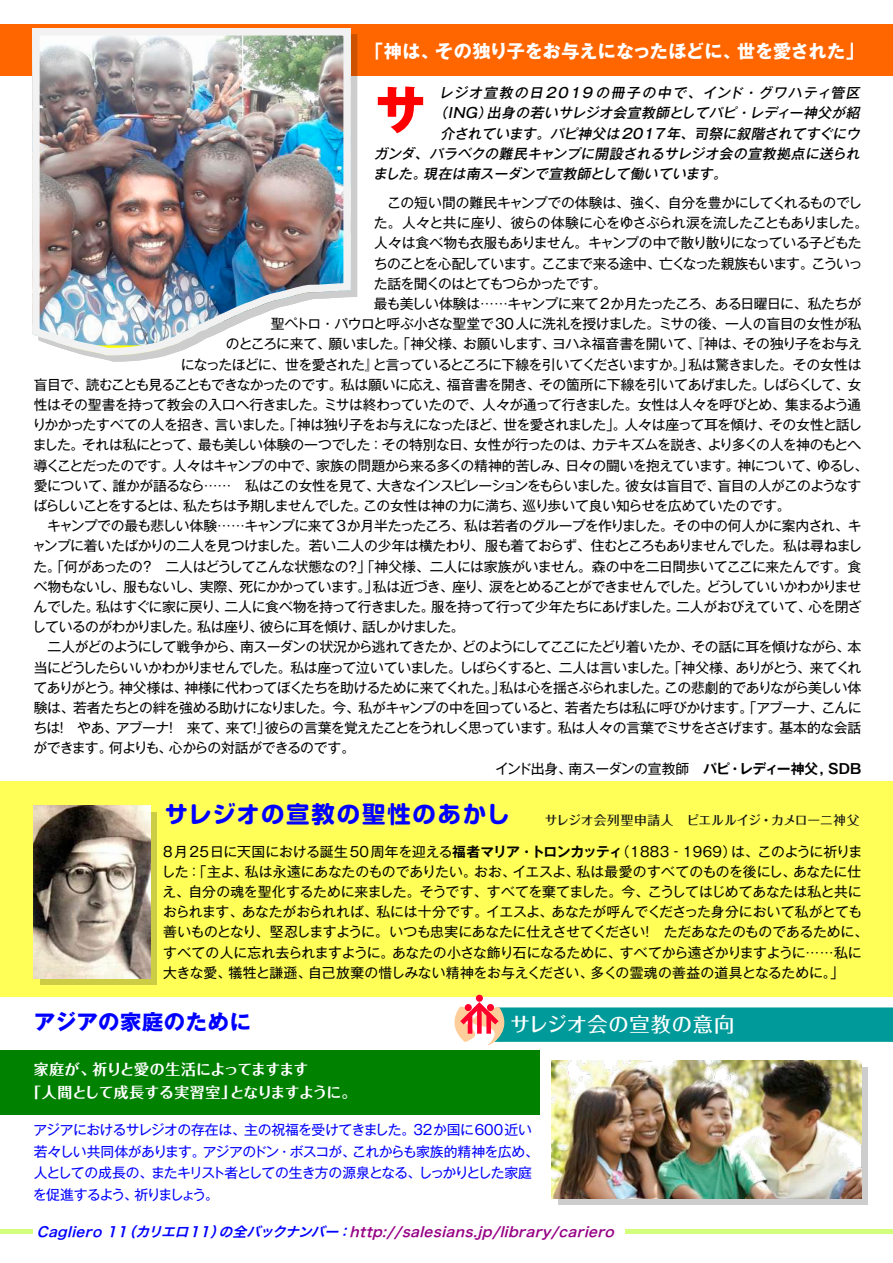
<style>
.page{position:relative;width:893px;height:1263px;background:#fff}
.page>*{position:absolute;margin:0;border:0;box-sizing:border-box;transform-origin:0 0}
.t1{font:700 52.2px "Gothic MB101 Pro";color:#f00}
.t2{font:700 23.4px "Soft Go Std";letter-spacing:.075em;color:#00f}
.t3{font:700 21.3px "Gothic MB101 Pro";letter-spacing:.03em;color:#00f}
.t4{font:500 20.25px "Folk Pro";letter-spacing:.04em;color:#fff}
.t5{font:700 18px "Gothic MB101 Pro";letter-spacing:-.005em;color:#fff}
.t6{font:700 14.85px/23.4px "Folk Pro";letter-spacing:-.045em;color:#fff}
.t7{font:13.8px "Gothic MB101 Pro";letter-spacing:-.04em;color:#000}
.t8{font:13.8px/20.2px "Gothic MB101 Pro";letter-spacing:-.015em;color:#000}
.t9{font:13.8px "Gothic MB101 Pro";letter-spacing:-.065em;color:#000}
.t10{font:italic 500 13.8px "Gothic MB101 Pro";color:#000}
.t11{font:13.8px/21.8px "Gothic MB101 Pro";letter-spacing:-.045em;color:#00f}
.t12{font:italic 13.8px "Hira Kaku Pro W6";color:#960084}
.t13{font:13.8px "Gothic MB101 Pro";letter-spacing:-.06em;color:#000}
.t14{font:13.8px "Gothic MB101 Pro";letter-spacing:-.075em;color:#000}
.t15{font:500 12.75px "Folk Pro";letter-spacing:.005em;color:#151515}
.s1{font-family:"Gothic MB101 Pro De";font-weight:700}
.s2{color:#00f}
</style>
<div class="page">
<div style="left:0;top:782px;width:892px;height:215px;background:#ffff57"></div>
<svg style="left:40px;top:812px;width:116px;height:172px;background:#ccca56"></svg>
<img style="left:34px;top:806px;width:116px;height:172px">
<div style="left:0;top:24px;width:892px;height:52px;background:#f60"></div>
<div style="left:0;top:1050px;width:539px;height:64px;background:#008100"></div>
<hr style="left:0;top:1230px;width:32px;height:4px;background:#d3ff7d">
<hr style="left:625px;top:1230px;width:267px;height:4px;background:#d3ff7d">
<div style="left:476px;top:995px;width:7px;height:7px;background:#ff002d;border-radius:50%"></div>
<svg style="left:454px;top:1002px;width:438px;height:44px"></svg>
<svg style="left:84px;top:34px;width:273px;height:328px"></svg>
<img style="left:32px;top:28px;width:319px;height:327px">
<div style="left:558px;top:1067px;width:309px;height:138px;background:linear-gradient(to right,#cdcdcd,#cdcdcd)"></div>
<img style="left:551px;top:1061px;width:310px;height:137px">
<h3 class="t5" style="left:365px;top:36px;width:500px">「神は、その独り子をお与えになったほどに、世を愛された」</h3>
<h1 class="t1" style="left:374px;top:66px;width:54px">サ</h1>
<p class="t10" style="left:439px;top:81px;width:425px">レジオ宣教の日2019 の冊子の中で、インド・グワハティ管区</p>
<p class="t10" style="left:433px;top:102px;width:431px">（ING）出身の若いサレジオ会宣教師としてパピ・レディー神父が紹</p>
<p class="t10" style="left:440px;top:122px;width:424px">介されています。パピ神父は2017年、司祭に叙階されてすぐにウ</p>
<p class="t10" style="left:373px;top:142px;width:491px">ガンダ、パラベクの難民キャンプに開設されるサレジオ会の宣教拠点に送られ</p>
<p class="t10" style="left:373px;top:163px;width:358px">ました。現在は南スーダンで宣教師として働いています。</p>
<p class="t7" style="left:374px;top:191px;width:489px">　この短い間の難民キャンプでの体験は、強く、自分を豊かにしてくれるものでし</p>
<p class="t7" style="left:374px;top:211px;width:496px">た。人々と共に座り、彼らの体験に心をゆさぶられ涙を流したこともありました。</p>
<p class="t7" style="left:374px;top:232px;width:489px">人々は食べ物も衣服もありません。キャンプの中で散り散りになっている子どもた</p>
<p class="t9" style="left:374px;top:252px;width:490px">ちのことを心配しています。ここまで来る途中、亡くなった親族もいます。こういっ</p>
<p class="t14" style="left:374px;top:272px;width:235px">た話を聞くのはとてもつらかったです。</p>
<p class="t7" style="left:360px;top:292px;width:503px">　最も美しい体験は……キャンプに来て2か月たったころ、ある日曜日に、私たちが</p>
<p class="t7" style="left:271px;top:312px;width:592px">聖ペトロ・パウロと呼ぶ小さな聖堂で30人に洗礼を授けました。ミサの後、一人の盲目の女性が私</p>
<p class="t7" style="left:226px;top:333px;width:637px">のところに来て、願いました。「神父様、お願いします、ヨハネ福音書を開いて、『神は、その独り子をお与え</p>
<p class="t7" style="left:181px;top:353px;width:682px">になったほどに、世を愛された』と言っているところに下線を引いてくださいますか。」私は驚きました。その女性は</p>
<p class="t7" style="left:34px;top:373px;width:829px">盲目で、読むことも見ることもできなかったのです。私は願いに応え、福音書を開き、その箇所に下線を引いてあげました。しばらくして、女</p>
<p class="t7" style="left:34px;top:393px;width:829px">性はその聖書を持って教会の入口へ行きました。ミサは終わっていたので、人々が通って行きました。女性は人々を呼びとめ、集まるよう通</p>
<p class="t7" style="left:32px;top:413px;width:831px">りかかったすべての人を招き、言いました。「神は独り子をお与えになったほど、世を愛されました」。人々は座って耳を傾け、その女性と話し</p>
<p class="t7" style="left:33px;top:434px;width:830px">ました。それは私にとって、最も美しい体験の一つでした：その特別な日、女性が行ったのは、カテキズムを説き、より多くの人を神のもとへ</p>
<p class="t7" style="left:34px;top:454px;width:836px">導くことだったのです。人々はキャンプの中で、家族の問題から来る多くの精神的苦しみ、日々の闘いを抱えています。神について、ゆるし、</p>
<p class="t7" style="left:34px;top:474px;width:829px">愛について、誰かが語るなら……　私はこの女性を見て、大きなインスピレーションをもらいました。彼女は盲目で、盲目の人がこのようなす</p>
<p class="t7" style="left:33px;top:494px;width:758px">ばらしいことをするとは、私たちは予期しませんでした。この女性は神の力に満ち、巡り歩いて良い知らせを広めていたのです。</p>
<p class="t7" style="left:34px;top:515px;width:829px">　キャンプでの最も悲しい体験……キャンプに来て3か月半たったころ、私は若者のグループを作りました。その中の何人かに案内され、キ</p>
<p class="t7" style="left:32px;top:535px;width:831px">ャンプに着いたばかりの二人を見つけました。若い二人の少年は横たわり、服も着ておらず、住むところもありませんでした。私は尋ねまし</p>
<p class="t7" style="left:33px;top:555px;width:829px">た。「何があったの？　二人はどうしてこんな状態なの？」「神父様、二人には家族がいません。森の中を二日間歩いてここに来たんです。食</p>
<p class="t9" style="left:34px;top:575px;width:829px">べ物もないし、服もないし、実際、死にかかっています。」私は近づき、座り、涙をとめることができませんでした。どうしていいかわかりませ</p>
<p class="t7" style="left:34px;top:595px;width:829px">んでした。私はすぐに家に戻り、二人に食べ物を持って行きました。服を持って行って少年たちにあげました。二人がおびえていて、心を閉ざ</p>
<p class="t13" style="left:32px;top:615px;width:434px">しているのがわかりました。私は座り、彼らに耳を傾け、話しかけました。</p>
<p class="t7" style="left:34px;top:636px;width:829px">　二人がどのようにして戦争から、南スーダンの状況から逃れてきたか、どのようにしてここにたどり着いたか、その話に耳を傾けながら、本</p>
<p class="t9" style="left:34px;top:656px;width:829px">当にどうしたらいいかわかりませんでした。私は座って泣いていました。しばらくすると、二人は言いました。「神父様、ありがとう、来てくれ</p>
<p class="t7" style="left:34px;top:676px;width:829px">てありがとう。神父様は、神様に代わってぼくたちを助けるために来てくれた。」私は心を揺さぶられました。この悲劇的でありながら美しい体</p>
<p class="t7" style="left:34px;top:696px;width:829px">験は、若者たちとの絆を強める助けになりました。今、私がキャンプの中を回っていると、若者たちは私に呼びかけます。「アブーナ、こんに</p>
<p class="t7" style="left:33px;top:716px;width:829px">ちは！　やあ、アブーナ！　来て、来て！」彼らの言葉を覚えたことをうれしく思っています。私は人々の言葉でミサをささげます。基本的な会話</p>
<p class="t9" style="left:33px;top:737px;width:323px">ができます。何よりも、心からの対話ができるのです。</p>
<p class="t7" style="left:495px;top:757px;width:367px">インド出身、南スーダンの宣教師　<span class="s1">パピ・レディー神父, SDB</span></p>
<h2 class="t2" style="left:165px;top:798px;width:347px">サレジオの宣教の聖性のあかし</h2>
<p class="t15" style="left:545px;top:809px;width:316px">サレジオ会列聖申請人　ピエルルイジ・カメローニ神父</p>
<p class="t8" style="left:161px;top:839px;width:708px">8月25日に天国における誕生50周年を迎える<span class="s1">福者マリア・トロンカッティ</span>（1883‐1969）は、このように祈りました：「主よ、私は永遠にあなたのものでありたい。おお、イエスよ、私は最愛のすべてのものを後にし、あなたに仕え、自分の魂を聖化するために来ました。そうです、すべてを棄てました。今、こうしてはじめてあなたは私と共におられます、あなたがおられれば、私には十分です。イエスよ、あなたが呼んでくださった身分において私がとても善いものとなり、堅忍しますように。いつも忠実にあなたに仕えさせてください！　ただあなたのものであるために、すべての人に忘れ去られますように。あなたの小さな飾り石になるために、すべてから遠ざかりますように……私に大きな愛、犠牲と謙遜、自己放棄の惜しみない精神をお与えください、多くの霊魂の善益の道具となるために。」</p>
<h3 class="t3" style="left:34px;top:1005px;width:219px">アジアの家庭のために</h3>
<h3 class="t4" style="left:510px;top:1007px;width:226px">サレジオ会の宣教の意向</h3>
<p class="t6" style="left:26px;top:1056px;width:331px;text-indent:7px">家庭が、祈りと愛の生活によってますます<br>「人間として成長する実習室」となりますように。</p>
<p class="t11" style="left:33px;top:1117px;width:507px">アジアにおけるサレジオの存在は、主の祝福を受けてきました。32か国に600近い若々しい共同体があります。アジアのドン・ボスコが、これからも家族的精神を広め、人としての成長の、またキリスト者としての生き方の源泉となる、しっかりとした家庭を促進するよう、祈りましょう。</p>
<p class="t12" style="left:37px;top:1219px;width:584px"><span class="s2">Cagliero11（カリエロ11）の全バックナンバー：</span>http://salesians.jp/library/cariero</p>
</div>
